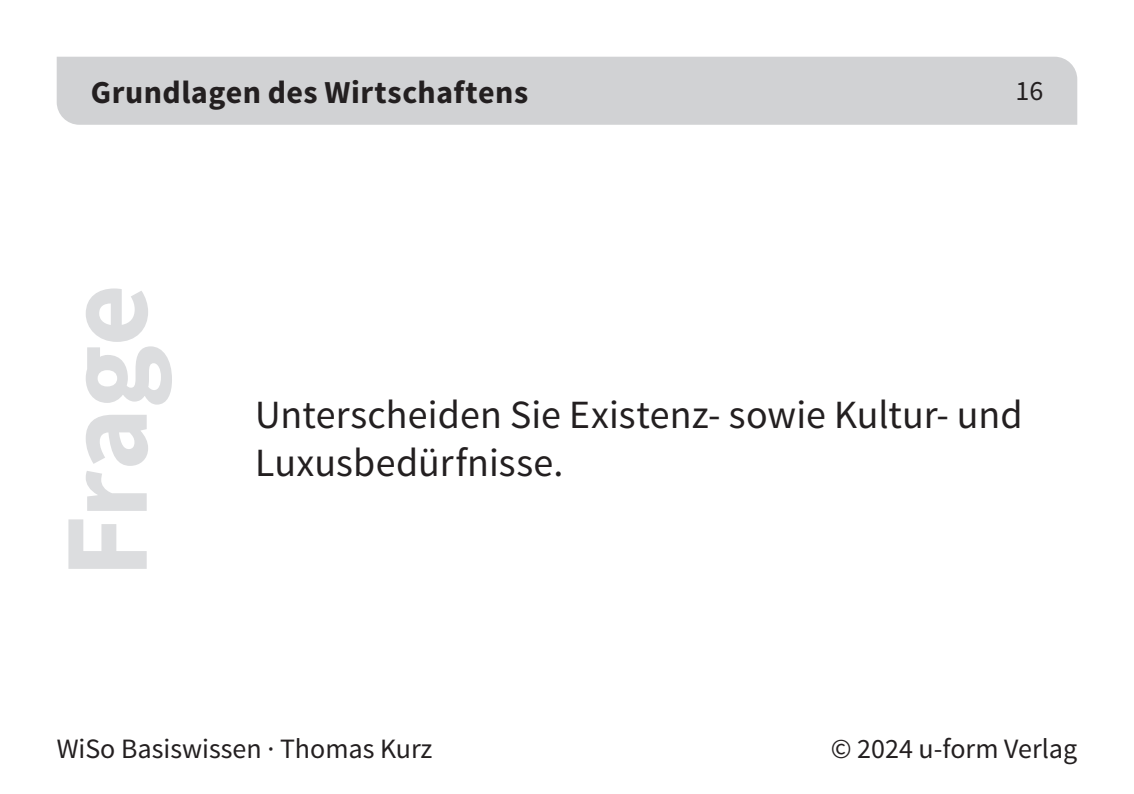
<style>
.page{position:relative;width:1134px;height:794px;background:#fff}
.page>*{position:absolute;margin:0;border:0;box-sizing:border-box;transform-origin:0 0}
.t1{font:700 120px "Source Sans Pro";letter-spacing:-.01em;color:#dcdddf}
.t2{font:40px/48px "Source Sans Pro";color:#231f20}
.t3{font:700 32px "Source Sans Pro";letter-spacing:.015em;color:#231f20}
.t4{font:28px "Source Sans Pro";color:#231f20}
</style>
<div class="page">
<div style="left:57px;top:57px;width:1020px;height:68px;background:#d1d2d4"></div>
<p class="t3" style="left:91px;top:72px;width:439px">Grundlagen des Wirtschaftens</p>
<p class="t4" style="left:1015px;top:73px;width:29px">16</p>
<h1 class="t1" style="left:30px;top:578px;width:295px;rotate:-90deg">Frage</h1>
<p class="t2" style="left:255px;top:391px;width:769px">Unterscheiden Sie Existenz- sowie Kultur- und<br>Luxusbedürfnisse.</p>
<p class="t4" style="left:57px;top:731px;width:377px">WiSo Basiswissen · Thomas Kurz</p>
<p class="t4" style="left:831px;top:731px;width:248px">© 2024 u-form Verlag</p>
</div>
